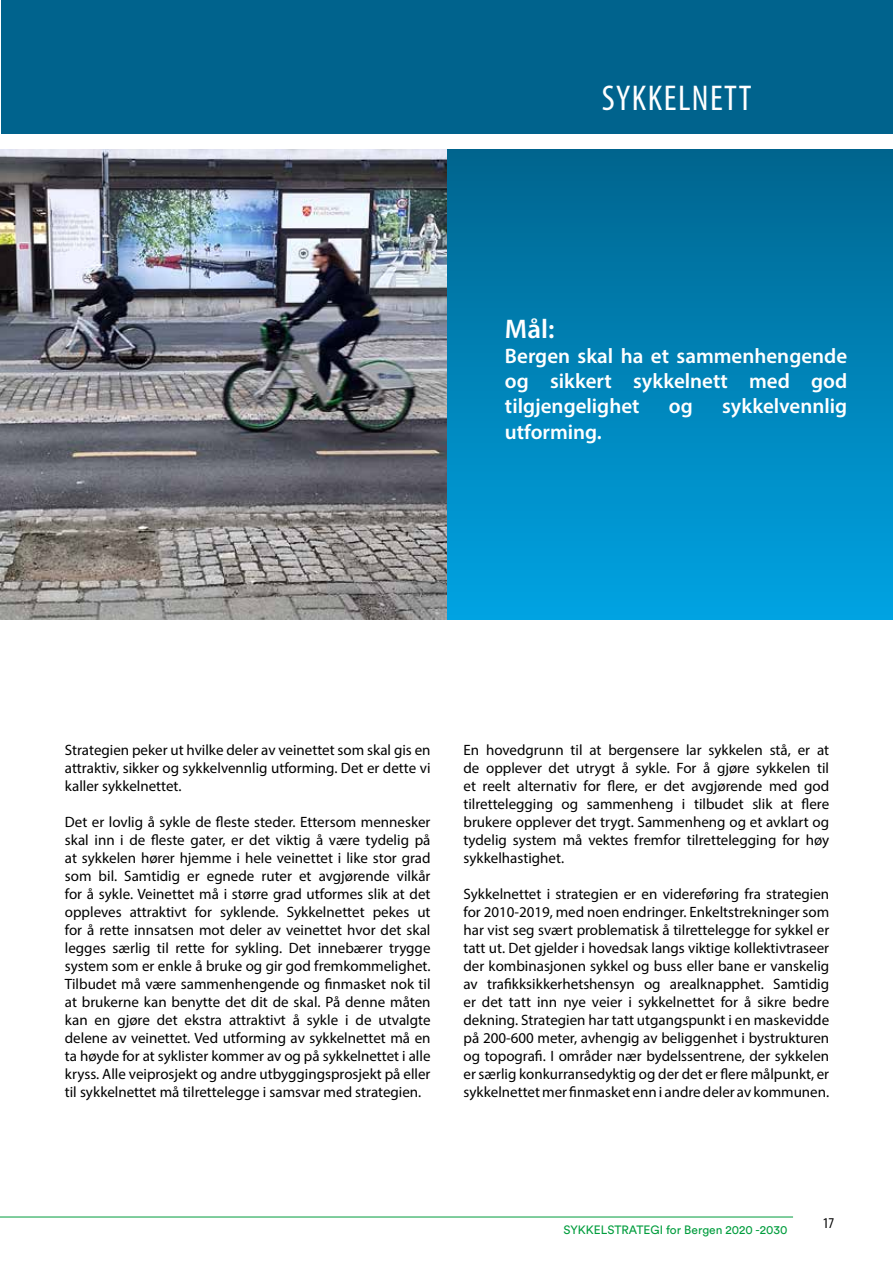
<style>
.page{position:relative;width:893px;height:1263px;background:#fff}
.page>*{position:absolute;margin:0;border:0;box-sizing:border-box;transform-origin:0 0}
.t1{font:condensed 36px "Myriad Pro";letter-spacing:.04em;color:#fff}
.t2{font:600 27px "Myriad Pro";color:#fff}
.t3{font:600 21px/25.2px "Myriad Pro";color:#fff;text-align:justify}
.t4{font:15px/18px "Myriad Pro";color:#000;text-align:justify}
.t5{font:condensed 15px "Myriad Pro";color:#000}
.t6{font:12px "Circular Std";color:#009d3d}
</style>
<div class="page">
<hr style="left:0;top:1216px;width:793px;height:1px;background:#009d3d">
<div style="left:446px;top:149px;width:447px;height:471px;background:linear-gradient(to bottom,#00658f,#00a3e3)"></div>
<img style="left:0;top:149px;width:446px;height:471px">
<div style="left:1px;top:0;width:892px;height:134px;background:#00638d"></div>
<h1 class="t1" style="left:602px;top:76px;width:151px">SYKKELNETT</h1>
<h2 class="t2" style="left:505px;top:311px;width:51px">Mål:</h2>
<h3 class="t3" style="left:505px;top:343px;width:344px">Bergen skal ha et sammenhengende og sikkert sykkelnett med god tilgjengelighet</h3>
<h3 class="t3" style="left:669px;top:393px;width:25px">og</h3>
<h3 class="t3" style="left:722px;top:393px;width:127px">sykkelvennlig</h3>
<h3 class="t3" style="left:505px;top:418px;width:98px">utforming.</h3>
<p class="t4" style="left:65px;top:741px;width:367px">Strategien peker ut hvilke deler av veinettet som skal gis en attraktiv, sikker og sykkelvennlig utforming. Det er dette vi kaller sykkelnettet.</p>
<p class="t4" style="left:65px;top:813px;width:367px">Det er lovlig å sykle de fleste steder. Ettersom mennesker skal inn i de fleste gater, er det viktig å være tydelig på at sykkelen hører hjemme i hele veinettet i like stor grad som bil. Samtidig er egnede ruter et avgjørende vilkår for å sykle. Veinettet må i større grad utformes slik at det oppleves attraktivt for syklende. Sykkelnettet pekes ut for å rette innsatsen mot deler av veinettet hvor det skal legges særlig til rette for sykling. Det innebærer trygge system som er enkle å bruke og gir god fremkommelighet.<br>Tilbudet må være sammenhengende og finmasket nok til at brukerne kan benytte det dit de skal. På denne måten kan en gjøre det ekstra attraktivt å sykle i de utvalgte delene av veinettet. Ved utforming av sykkelnettet må en ta høyde for at syklister kommer av og på sykkelnettet i alle kryss. Alle veiprosjekt og andre utbyggingsprosjekt på eller til sykkelnettet må tilrettelegge i samsvar med strategien.</p>
<p class="t4" style="left:463px;top:741px;width:367px">En hovedgrunn til at bergensere lar sykkelen stå, er at de opplever det utrygt å sykle. For å gjøre sykkelen til et reelt alternativ for flere, er det avgjørende med god tilrettelegging og sammenheng i tilbudet slik at flere brukere opplever det trygt. Sammenheng og et avklart og tydelig system må vektes fremfor tilrettelegging for høy sykkelhastighet.</p>
<p class="t4" style="left:463px;top:885px;width:367px">Sykkelnettet i strategien er en videreføring fra strategien for 2010-2019, med noen endringer. Enkeltstrekninger som har vist seg svært problematisk å tilrettelegge for sykkel er tatt ut. Det gjelder i hovedsak langs viktige kollektivtraseer der kombinasjonen sykkel og buss eller bane er vanskelig av trafikksikkerhetshensyn og arealknapphet. Samtidig er det tatt inn nye veier i sykkelnettet for å sikre bedre dekning. Strategien har tatt utgangspunkt i en maskevidde på 200-600 meter, avhengig av beliggenhet i bystrukturen og topografi. I områder nær bydelssentrene, der sykkelen er særlig konkurransedyktig og der det er flere målpunkt, er sykkelnettet mer finmasket enn i andre deler av kommunen.</p>
<p class="t6" style="left:563px;top:1223px;width:225px">SYKKELSTRATEGI for Bergen 2020 -2030</p>
<p class="t5" style="left:823px;top:1214px;width:13px">17</p>
</div>
